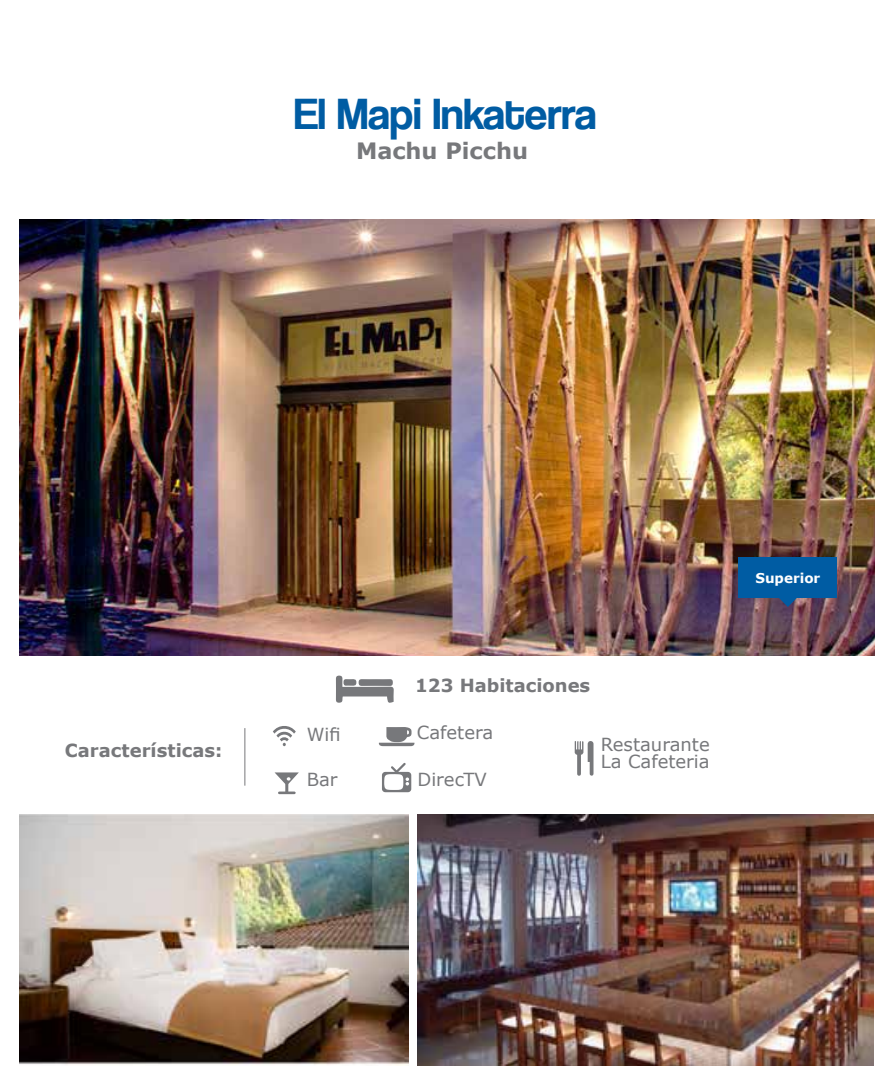
<style>
.page{position:relative;width:893px;height:1085px;background:#fff}
.page>*{position:absolute;margin:0;border:0;box-sizing:border-box;transform-origin:0 0}
.t1{font:45px "Coolvetica Rg";color:#005ca3}
.t2{font:700 22.5px "Verdana";color:#77787b}
.t3{font:18px/17.1px "Verdana";color:#77787b}
.t4{font:700 18px "Verdana";color:#77787b}
.t5{font:700 13.5px "Verdana";color:#fff}
</style>
<div class="page">
<img style="left:19px;top:219px;width:856px;height:436px">
<img style="left:19px;top:814px;width:389px;height:251px">
<img style="left:417px;top:814px;width:457px;height:251px">
<svg style="left:336px;top:675px;width:58px;height:28px"></svg>
<svg style="left:273px;top:724px;width:23px;height:9px"></svg>
<svg style="left:276px;top:730px;width:16px;height:16px"></svg>
<svg style="left:275px;top:772px;width:24px;height:22px"></svg>
<svg style="left:575px;top:741px;width:18px;height:34px"></svg>
<svg style="left:382px;top:763px;width:29px;height:29px"></svg>
<svg style="left:379px;top:727px;width:36px;height:19px"></svg>
<hr style="left:244px;top:728px;width:1px;height:57px;background:#77787b">
<div style="left:739px;top:557px;width:98px;height:40px;background:#005ca3"></div>
<svg style="left:776px;top:597px;width:24px;height:10px"></svg>
<h1 class="t1" style="left:294px;top:87px;width:304px">El Mapi Inkaterra</h1>
<p class="t2" style="left:356px;top:134px;width:174px">Machu Picchu</p>
<p class="t4" style="left:65px;top:738px;width:159px">Características:</p>
<p class="t4" style="left:415px;top:672px;width:177px">123 Habitaciones</p>
<p class="t3" style="left:417px;top:724px;width:78px">Cafetera</p>
<p class="t3" style="left:307px;top:726px;width:35px">Wifi</p>
<p class="t3" style="left:307px;top:770px;width:32px">Bar</p>
<p class="t3" style="left:417px;top:770px;width:71px">DirecTV</p>
<p class="t3" style="left:601px;top:735px;width:110px">Restaurante<br>La Cafeteria</p>
<p class="t5" style="left:755px;top:568px;width:66px">Superior</p>
</div>
